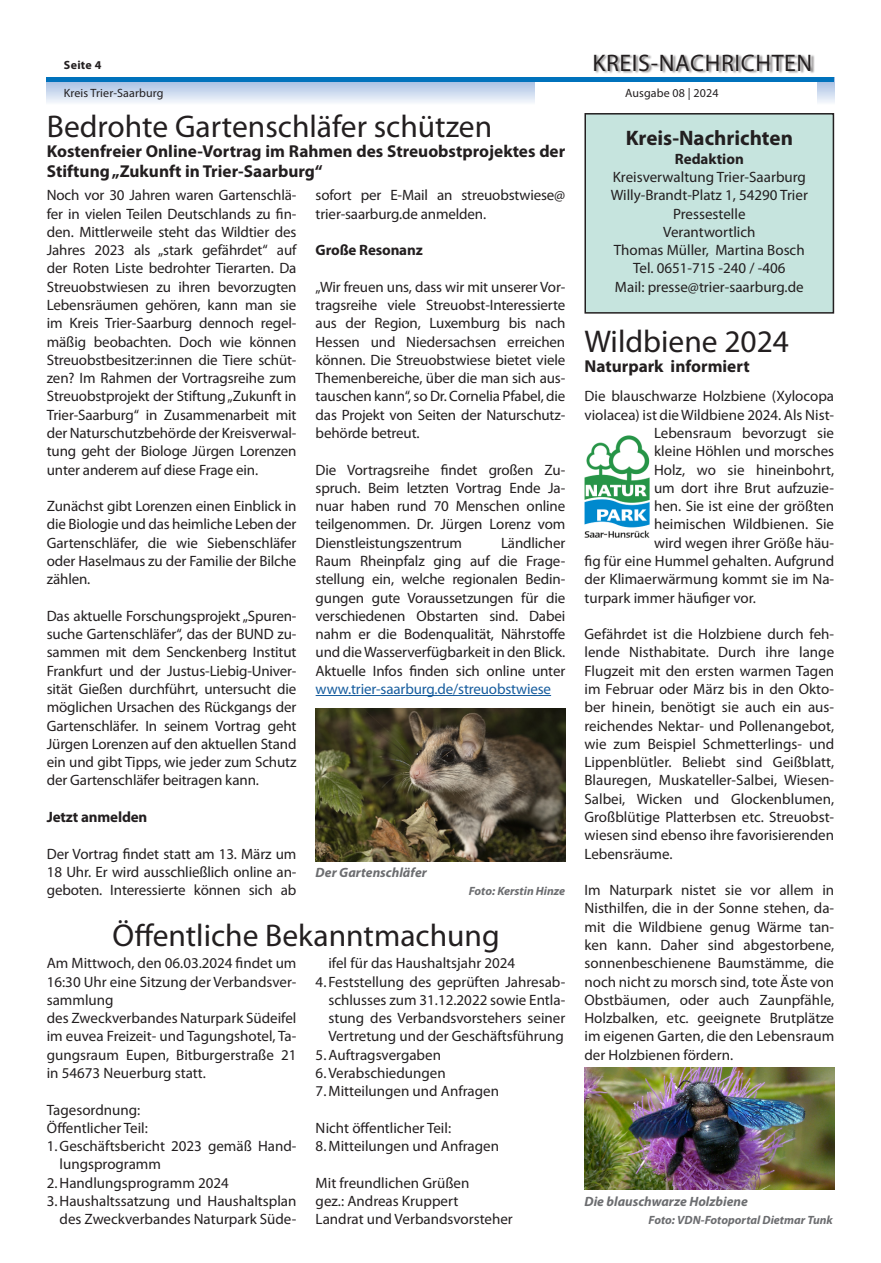
<style>
.page{position:relative;width:881px;height:1263px;background:#fff}
.page>*{position:absolute;margin:0;border:0;box-sizing:border-box;transform-origin:0 0}
.Headline{font:31.5px "Myriad Pro";color:#231f20}
.t1{font:24px "Myriad Pro";letter-spacing:.025em;color:#231f20}
.Fließtext_Bold_zentr{font:700 21px "Myriad Pro";color:#231f20}
.Subline{font:700 17.25px/20.2px "Myriad Pro";color:#231f20}
.Fließtext{font:15px/18.3px "Myriad Pro";color:#231f20;text-align:justify}
.Fließtext_Bold_zentr-2{font:15px "Myriad Pro";color:#231f20}
.Fließtext-2{font:700 15px "Myriad Pro";letter-spacing:-.01em;color:#231f20}
.Fließtext_Bold_zentr-3{font:700 15px "Myriad Pro";color:#231f20}
.Bilduntertitel{font:italic 700 13.5px "Myriad Pro";color:#6c6d70}
.Bilduntertitel-2{font:italic 700 12px "Myriad Pro";color:#6c6d70}
.t2{font:12px "Myriad Pro";letter-spacing:.01em;color:#231f20}
.t3{font:700 12px "Myriad Pro";letter-spacing:.025em;color:#231f20}
.s1{color:#175d9e}
</style>
<div class="page">
<svg style="left:47px;top:82px;width:786px;height:21px;background:#cedbef"></svg>
<div style="left:535px;top:0;width:281px;height:113px;background:#fff"></div>
<div style="left:594px;top:54px;width:220px;height:20px;background:#231f20;opacity:.5"></div>
<hr style="left:47px;top:78px;width:786px;height:4px;background:#0072bc">
<hr style="left:315px;top:695px;width:236px;height:1px;background:#175d9e">
<img style="left:315px;top:709px;width:250px;height:152px">
<div style="left:585px;top:114px;width:248px;height:199px;background:#c6e4de"></div>
<div style="left:584px;top:113px;width:249px;height:201px;border:2px solid #231f20"></div>
<img style="left:584px;top:436px;width:65px;height:101px">
<img style="left:584px;top:1067px;width:249px;height:123px">
<p class="t3" style="left:64px;top:57px;width:39px">Seite 4</p>
<h2 class="t1" style="left:592px;top:48px;width:221px">KREIS-NACHRICHTEN</h2>
<p class="t2" style="left:64px;top:86px;width:101px">Kreis Trier-Saarburg</p>
<p class="t2" style="left:625px;top:86px;width:95px">Ausgabe 08 | 2024</p>
<p class="Headline" style="left:47px;top:107px;width:447px">Bedrohte Gartenschläfer schützen</p>
<p class="Subline" style="left:47px;top:140px;width:520px">Kostenfreier Online-Vortrag im Rahmen des Streuobstprojektes der<br>Stiftung „Zukunft in Trier-Saarburg“</p>
<p class="Fließtext" style="left:47px;top:186px;width:251px">Noch vor 30 Jahren waren Gartenschlä&shy;fer in vielen Teilen Deutschlands zu fin&shy;den. Mittlerweile steht das Wildtier des Jahres 2023 als „stark gefährdet“ auf der Roten Liste bedrohter Tierarten. Da Streuobstwiesen zu ihren bevorzugten Lebensräumen gehören, kann man sie im Kreis Trier-Saarburg dennoch regel&shy;mäßig beobachten. Doch wie können Streuobstbesitzer:innen die Tiere schüt&shy;zen? Im Rahmen der Vortragsreihe zum Streuobstprojekt der Stiftung „Zukunft in Trier-Saarburg“ in Zusammenarbeit mit der Naturschutzbehörde der Kreisverwal&shy;tung geht der Biologe Jürgen Lorenzen unter anderem auf diese Frage ein.</p>
<p class="Fließtext" style="left:47px;top:497px;width:251px">Zunächst gibt Lorenzen einen Einblick in die Biologie und das heimliche Leben der Gartenschläfer, die wie Siebenschläfer oder Haselmaus zu der Familie der Bilche zählen.</p>
<p class="Fließtext" style="left:47px;top:606px;width:251px">Das aktuelle Forschungsprojekt „Spuren&shy;suche Gartenschläfer“, das der BUND zu&shy;sammen mit dem Senckenberg Institut Frankfurt und der Justus-Liebig-Univer&shy;sität Gießen durchführt, untersucht die möglichen Ursachen des Rückgangs der Gartenschläfer. In seinem Vortrag geht Jürgen Lorenzen auf den aktuellen Stand ein und gibt Tipps, wie jeder zum Schutz der Gartenschläfer beitragen kann.</p>
<p class="Fließtext-2" style="left:47px;top:807px;width:102px">Jetzt anmelden</p>
<p class="Fließtext" style="left:47px;top:844px;width:251px">Der Vortrag findet statt am 13. März um 18 Uhr. Er wird ausschließlich online an&shy;geboten. Interessierte können sich ab</p>
<p class="Fließtext" style="left:315px;top:186px;width:251px">sofort per E-Mail an streuobstwiese@ trier-saarburg.de anmelden.</p>
<p class="Fließtext-2" style="left:315px;top:240px;width:109px">Große Resonanz</p>
<p class="Fließtext" style="left:315px;top:277px;width:251px">„Wir freuen uns, dass wir mit unserer Vor&shy;tragsreihe viele Streuobst-Interessierte aus der Region, Luxemburg bis nach Hessen und Niedersachsen erreichen können. Die Streuobstwiese bietet viele Themenbereiche, über die man sich aus&shy;tauschen kann“, so Dr. Cornelia Pfabel, die das Projekt von Seiten der Naturschutz&shy;behörde betreut.</p>
<p class="Fließtext" style="left:315px;top:460px;width:251px">Die Vortragsreihe findet großen Zu&shy;spruch. Beim letzten Vortrag Ende Ja&shy;nuar haben rund 70 Menschen online teilgenommen. Dr. Jürgen Lorenz vom Dienstleistungszentrum</p>
<p class="Fließtext" style="left:315px;top:533px;width:251px;text-indent:185px">Ländlicher Raum Rheinpfalz ging auf die Frage&shy;stellung ein, welche regionalen Bedin&shy;gungen gute Voraussetzungen für die verschiedenen Obstarten sind. Dabei nahm er die Bodenqualität, Nährstoffe und die Wasserverfügbarkeit in den Blick.<br>Aktuelle Infos finden sich online unter <span class="s1">www.trier-saarburg.de/streuobstwiese</span></p>
<p class="Bilduntertitel" style="left:315px;top:863px;width:113px">Der Gartenschläfer</p>
<p class="Bilduntertitel-2" style="left:468px;top:883px;width:98px">Foto: Kerstin Hinze</p>
<p class="Headline" style="left:112px;top:916px;width:388px">Öffentliche Bekanntmachung</p>
<p class="Fließtext" style="left:328px;top:954px;width:188px">ifel für das Haushaltsjahr 2024</p>
<p class="Fließtext" style="left:328px;top:972px;width:238px;text-indent:-13px">4. Feststellung des geprüften Jahresab&shy;schlusses zum 31.12.2022 sowie Entla&shy;stung des Verbandsvorstehers seiner Vertretung und der Geschäftsführung</p>
<p class="Fließtext" style="left:315px;top:1045px;width:127px">5.Auftragsvergaben</p>
<p class="Fließtext" style="left:315px;top:1063px;width:132px">6.Verabschiedungen</p>
<p class="Fließtext" style="left:315px;top:1082px;width:185px">7.Mitteilungen und Anfragen</p>
<p class="Fließtext" style="left:315px;top:1118px;width:137px">Nicht öffentlicher Teil:</p>
<p class="Fließtext" style="left:315px;top:1137px;width:185px">8.Mitteilungen und Anfragen</p>
<p class="Fließtext" style="left:315px;top:1173px;width:155px">Mit freundlichen Grüßen</p>
<p class="Fließtext" style="left:315px;top:1191px;width:144px">gez.: Andreas Kruppert</p>
<p class="Fließtext" style="left:315px;top:1210px;width:199px">Landrat und Verbandsvorsteher</p>
<p class="Fließtext" style="left:47px;top:954px;width:251px">Am Mittwoch, den 06.03.2024 findet um 16:30 Uhr eine Sitzung der Verbandsver&shy;sammlung</p>
<p class="Fließtext" style="left:47px;top:1009px;width:251px">des Zweckverbandes Naturpark Südeifel im euvea Freizeit- und Tagungshotel, Ta&shy;gungsraum Eupen, Bitburgerstraße 21 in 54673 Neuerburg statt.</p>
<p class="Fließtext" style="left:47px;top:1100px;width:95px">Tagesordnung:</p>
<p class="Fließtext" style="left:47px;top:1118px;width:103px">Öffentlicher Teil:</p>
<p class="Fließtext" style="left:60px;top:1137px;width:238px;text-indent:-13px">1.Geschäftsbericht 2023 gemäß Hand&shy;lungsprogramm</p>
<p class="Fließtext" style="left:47px;top:1173px;width:183px">2.Handlungsprogramm 2024</p>
<p class="Fließtext" style="left:47px;top:1191px;width:251px;text-align:right">3.Haushaltssatzung und Haushaltsplan des Zweckverbandes Naturpark Süde-</p>
<p class="Fließtext_Bold_zentr" style="left:625px;top:125px;width:169px">Kreis-Nachrichten</p>
<p class="Fließtext_Bold_zentr-3" style="left:674px;top:149px;width:70px">Redaktion</p>
<p class="Fließtext_Bold_zentr-2" style="left:612px;top:168px;width:195px">Kreisverwaltung Trier-Saarburg</p>
<p class="Fließtext_Bold_zentr-2" style="left:610px;top:186px;width:198px">Willy-Brandt-Platz 1, 54290 Trier</p>
<p class="Fließtext_Bold_zentr-2" style="left:672px;top:204px;width:74px">Pressestelle</p>
<p class="Fließtext_Bold_zentr-2" style="left:663px;top:223px;width:94px">Verantwortlich</p>
<p class="Fließtext_Bold_zentr-2" style="left:613px;top:241px;width:192px">Thomas Müller, Martina Bosch</p>
<p class="Fließtext_Bold_zentr-2" style="left:633px;top:259px;width:154px">Tel. 0651-715 -240 / -406</p>
<p class="Fließtext_Bold_zentr-2" style="left:614px;top:277px;width:190px">Mail: presse@trier-saarburg.de</p>
<p class="Headline" style="left:584px;top:322px;width:206px">Wildbiene 2024</p>
<p class="Subline" style="left:584px;top:355px;width:167px">Naturpark informiert</p>
<p class="Fließtext" style="left:584px;top:387px;width:251px">Die blauschwarze Holzbiene (Xylocopa</p>
<p class="Fließtext" style="left:584px;top:405px;width:251px">violacea) ist die Wildbiene 2024. Als Nist-</p>
<p class="Fließtext" style="left:653px;top:424px;width:182px">Lebensraum bevorzugt sie</p>
<p class="Fließtext" style="left:653px;top:442px;width:181px">kleine Höhlen und morsches</p>
<p class="Fließtext" style="left:653px;top:460px;width:181px">Holz, wo sie hineinbohrt,</p>
<p class="Fließtext" style="left:653px;top:478px;width:182px">um dort ihre Brut aufzuzie-</p>
<p class="Fließtext" style="left:653px;top:497px;width:181px">hen. Sie ist eine der größten</p>
<p class="Fließtext" style="left:653px;top:515px;width:182px">heimischen Wildbienen. Sie</p>
<p class="Fließtext" style="left:653px;top:533px;width:182px">wird wegen ihrer Größe häu-</p>
<p class="Fließtext" style="left:584px;top:552px;width:251px">fig für eine Hummel gehalten. Aufgrund</p>
<p class="Fließtext" style="left:584px;top:570px;width:251px">der Klimaerwärmung kommt sie im Na-</p>
<p class="Fließtext" style="left:584px;top:588px;width:173px">turpark immer häufiger vor.</p>
<p class="Fließtext" style="left:584px;top:625px;width:251px">Gefährdet ist die Holzbiene durch feh&shy;lende Nisthabitate. Durch ihre lange Flugzeit mit den ersten warmen Tagen im Februar oder März bis in den Okto&shy;ber hinein, benötigt sie auch ein aus&shy;reichendes Nektar- und Pollenangebot, wie zum Beispiel Schmetterlings- und Lippenblütler. Beliebt sind Geißblatt, Blauregen, Muskateller-Salbei, Wiesen-Salbei, Wicken und Glockenblumen, Großblütige Platterbsen etc. Streuobst&shy;wiesen sind ebenso ihre favorisierenden Lebensräume.</p>
<p class="Fließtext" style="left:584px;top:881px;width:251px">Im Naturpark nistet sie vor allem in Nisthilfen, die in der Sonne stehen, da&shy;mit die Wildbiene genug Wärme tan&shy;ken kann. Daher sind abgestorbene, sonnenbeschienene Baumstämme, die noch nicht zu morsch sind, tote Äste von Obstbäumen, oder auch Zaunpfähle, Holzbalken, etc. geeignete Brutplätze im eigenen Garten, die den Lebensraum der Holzbienen fördern.</p>
<p class="Bilduntertitel" style="left:584px;top:1193px;width:165px">Die blauschwarze Holzbiene</p>
<p class="Bilduntertitel-2" style="left:648px;top:1212px;width:186px">Foto: VDN-Fotoportal Dietmar Tunk</p>
</div>
